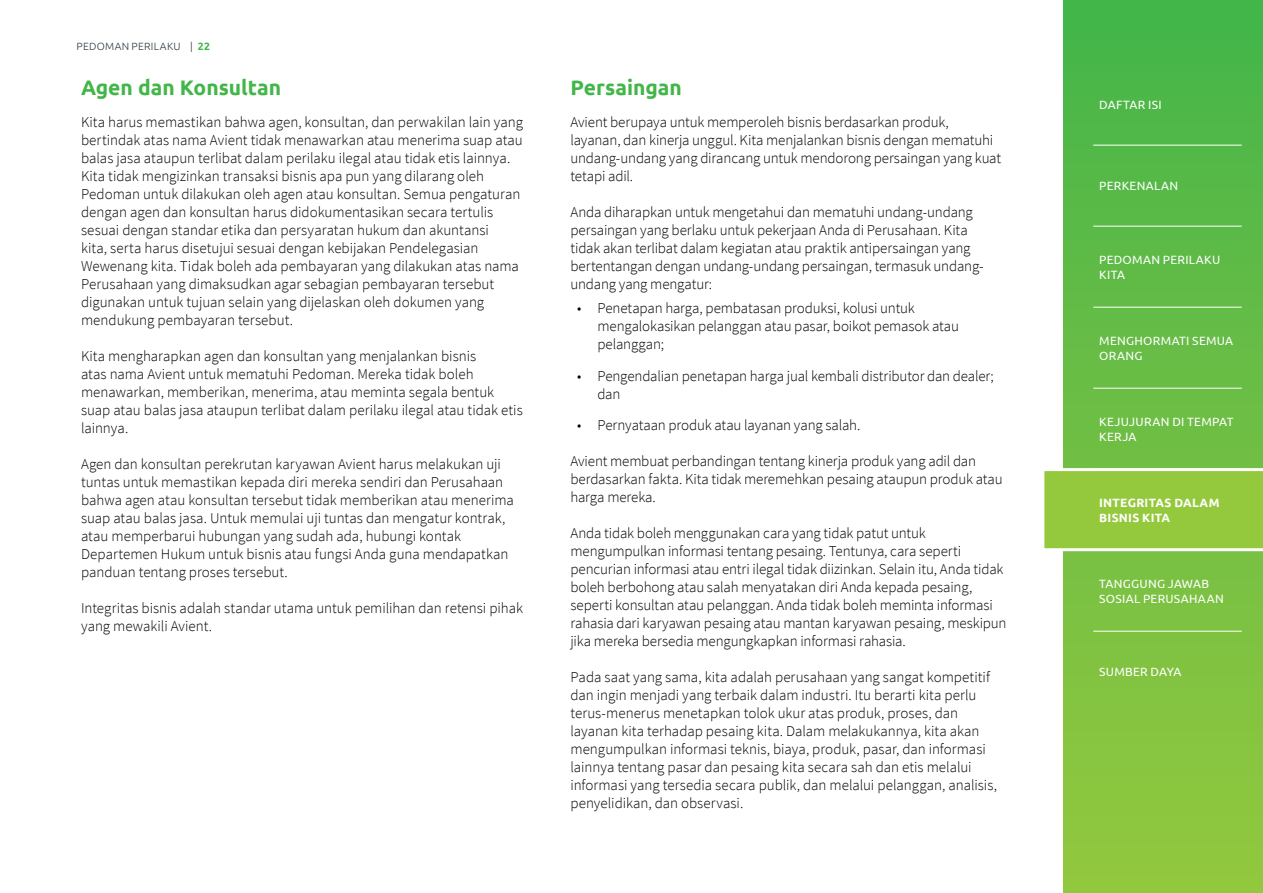
<style>
.page{position:relative;width:1263px;height:893px;background:#fff}
.page>*{position:absolute;margin:0;border:0;box-sizing:border-box;transform-origin:0 0}
.t1{font:700 21px "Ubuntu";color:#43b649}
.t2{font:300 15px/18px "Source Sans Pro";letter-spacing:-.005em;color:#000}
.t3{font:12px/15px "Ubuntu";letter-spacing:.025em;color:#fff}
.t4{font:700 12px/15px "Ubuntu";letter-spacing:.02em;color:#fff}
.t5{font:300 10.5px "Ubuntu";letter-spacing:.025em;color:#313d44}
.s1{font-weight:700;color:#43b649}
</style>
<div class="page">
<div style="left:1063px;top:0;width:200px;height:893px;background:linear-gradient(to bottom,#45b54a,#95c83e)"></div>
<div style="left:1079px;top:468px;width:184px;height:83px;background:#95c93d"></div>
<hr style="left:1093px;top:145px;width:149px;height:1px;background:#fff">
<hr style="left:1093px;top:226px;width:149px;height:1px;background:#fff">
<hr style="left:1093px;top:307px;width:149px;height:1px;background:#fff">
<hr style="left:1093px;top:388px;width:149px;height:1px;background:#fff">
<hr style="left:1093px;top:469px;width:149px;height:1px;background:#fff">
<hr style="left:1093px;top:550px;width:149px;height:1px;background:#fff">
<hr style="left:1093px;top:631px;width:149px;height:1px;background:#fff">
<svg style="left:1044px;top:0;width:35px;height:893px"></svg>
<p class="t5" style="left:77px;top:40px;width:135px">PEDOMAN PERILAKU | <span class="s1">22</span></p>
<h1 class="t1" style="left:81px;top:75px;width:202px">Agen dan Konsultan</h1>
<p class="t2" style="left:81px;top:113px;width:443px">Kita harus memastikan bahwa agen, konsultan, dan perwakilan lain yang bertindak atas nama Avient tidak menawarkan atau menerima suap atau balas jasa ataupun terlibat dalam perilaku ilegal atau tidak etis lainnya.<br>Kita tidak mengizinkan transaksi bisnis apa pun yang dilarang oleh Pedoman untuk dilakukan oleh agen atau konsultan. Semua pengaturan dengan agen dan konsultan harus didokumentasikan secara tertulis sesuai dengan standar etika dan persyaratan hukum dan akuntansi<br>kita, serta harus disetujui sesuai dengan kebijakan Pendelegasian Wewenang kita. Tidak boleh ada pembayaran yang dilakukan atas nama Perusahaan yang dimaksudkan agar sebagian pembayaran tersebut digunakan untuk tujuan selain yang dijelaskan oleh dokumen yang mendukung pembayaran tersebut.</p>
<p class="t2" style="left:81px;top:347px;width:443px">Kita mengharapkan agen dan konsultan yang menjalankan bisnis<br>atas nama Avient untuk mematuhi Pedoman. Mereka tidak boleh menawarkan, memberikan, menerima, atau meminta segala bentuk suap atau balas jasa ataupun terlibat dalam perilaku ilegal atau tidak etis lainnya.</p>
<p class="t2" style="left:81px;top:455px;width:434px">Agen dan konsultan perekrutan karyawan Avient harus melakukan uji tuntas untuk memastikan kepada diri mereka sendiri dan Perusahaan bahwa agen atau konsultan tersebut tidak memberikan atau menerima suap atau balas jasa. Untuk memulai uji tuntas dan mengatur kontrak, atau memperbarui hubungan yang sudah ada, hubungi kontak Departemen Hukum untuk bisnis atau fungsi Anda guna mendapatkan panduan tentang proses tersebut.</p>
<p class="t2" style="left:81px;top:599px;width:443px">Integritas bisnis adalah standar utama untuk pemilihan dan retensi pihak yang mewakili Avient.</p>
<h1 class="t1" style="left:570px;top:75px;width:113px">Persaingan</h1>
<p class="t2" style="left:570px;top:113px;width:432px">Avient berupaya untuk memperoleh bisnis berdasarkan produk, layanan, dan kinerja unggul. Kita menjalankan bisnis dengan mematuhi undang-undang yang dirancang untuk mendorong persaingan yang kuat tetapi adil.</p>
<p class="t2" style="left:570px;top:203px;width:415px">Anda diharapkan untuk mengetahui dan mematuhi undang-undang persaingan yang berlaku untuk pekerjaan Anda di Perusahaan. Kita tidak akan terlibat dalam kegiatan atau praktik antipersaingan yang bertentangan dengan undang-undang persaingan, termasuk undang&shy;undang yang mengatur:</p>
<p class="t2" style="left:597px;top:299px;width:363px;text-indent:-20px">• Penetapan harga, pembatasan produksi, kolusi untuk mengalokasikan pelanggan atau pasar, boikot pemasok atau pelanggan;</p>
<p class="t2" style="left:597px;top:367px;width:398px;text-indent:-20px">• Pengendalian penetapan harga jual kembali distributor dan dealer; dan</p>
<p class="t2" style="left:577px;top:416px;width:285px">• Pernyataan produk atau layanan yang salah.</p>
<p class="t2" style="left:570px;top:452px;width:434px">Avient membuat perbandingan tentang kinerja produk yang adil dan berdasarkan fakta. Kita tidak meremehkan pesaing ataupun produk atau harga mereka.</p>
<p class="t2" style="left:570px;top:524px;width:438px">Anda tidak boleh menggunakan cara yang tidak patut untuk mengumpulkan informasi tentang pesaing. Tentunya, cara seperti pencurian informasi atau entri ilegal tidak diizinkan. Selain itu, Anda tidak boleh berbohong atau salah menyatakan diri Anda kepada pesaing, seperti konsultan atau pelanggan. Anda tidak boleh meminta informasi rahasia dari karyawan pesaing atau mantan karyawan pesaing, meskipun jika mereka bersedia mengungkapkan informasi rahasia.</p>
<p class="t2" style="left:570px;top:668px;width:428px">Pada saat yang sama, kita adalah perusahaan yang sangat kompetitif dan ingin menjadi yang terbaik dalam industri. Itu berarti kita perlu terus-menerus menetapkan tolok ukur atas produk, proses, dan layanan kita terhadap pesaing kita. Dalam melakukannya, kita akan mengumpulkan informasi teknis, biaya, produk, pasar, dan informasi lainnya tentang pasar dan pesaing kita secara sah dan etis melalui informasi yang tersedia secara publik, dan melalui pelanggan, analisis, penyelidikan, dan observasi.</p>
<p class="t3" style="left:1099px;top:97px;width:64px">DAFTAR ISI</p>
<p class="t3" style="left:1099px;top:178px;width:80px">PERKENALAN</p>
<p class="t3" style="left:1099px;top:252px;width:123px">PEDOMAN PERILAKU<br>KITA</p>
<p class="t3" style="left:1099px;top:333px;width:135px">MENGHORMATI SEMUA<br>ORANG</p>
<p class="t3" style="left:1099px;top:414px;width:136px">KEJUJURAN DI TEMPAT<br>KERJA</p>
<p class="t4" style="left:1099px;top:495px;width:122px">INTEGRITAS DALAM<br>BISNIS KITA</p>
<p class="t3" style="left:1099px;top:576px;width:126px">TANGGUNG JAWAB<br>SOSIAL PERUSAHAAN</p>
<p class="t3" style="left:1099px;top:664px;width:84px">SUMBER DAYA</p>
</div>
